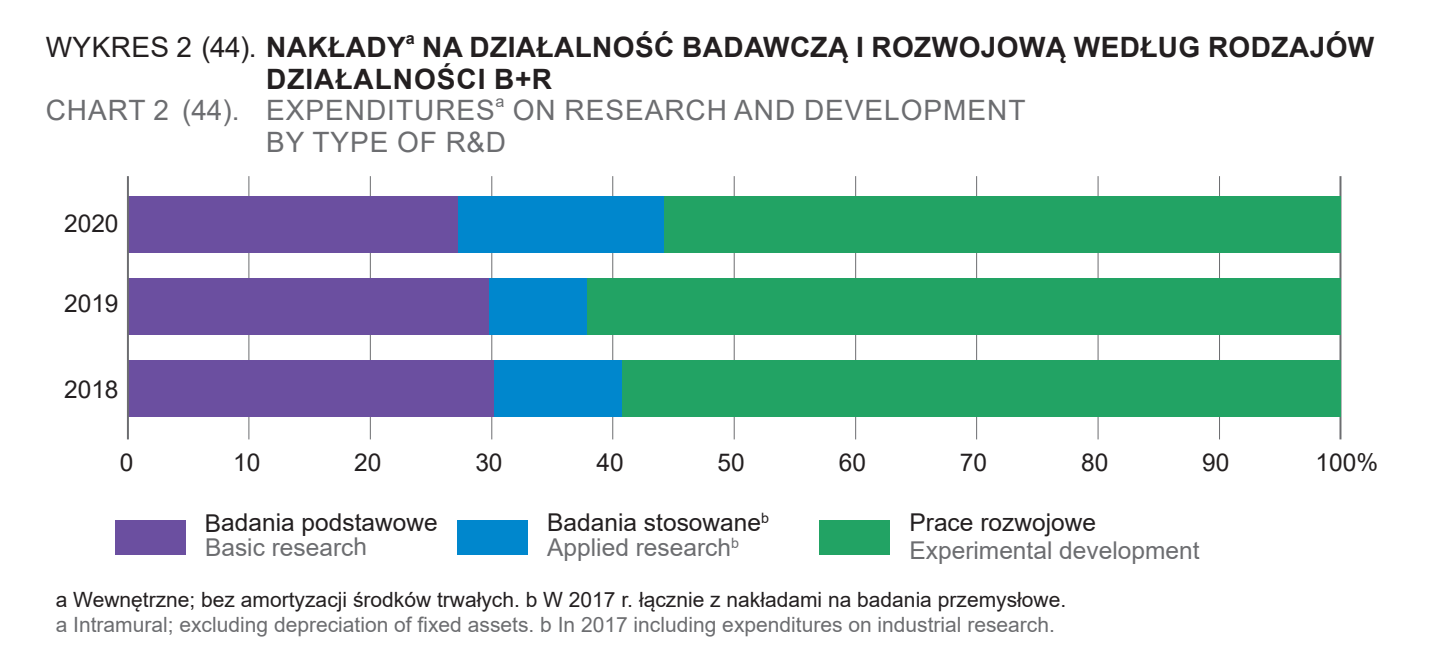
<style>
.page{position:relative;width:1433px;height:657px;background:#fff}
.page>*{position:absolute;margin:0;border:0;box-sizing:border-box;transform-origin:0 0}
.t1{font:700 28px "Arial";letter-spacing:.015em;color:#231f20}
.t2{font:28px "Arial";letter-spacing:.035em;color:#6c6d70}
.t3{font:28px "Arial";letter-spacing:.015em;color:#231f20}
.t4{font:24.5px/24.5px "Arial";color:#231f20}
.t5{font:24.5px "Arial";color:#6c6d70}
.t6{font:21px "Arial";color:#6c6d70}
.t7{font:21px "Arial";color:#231f20}
.t8{font:700 16.1px "Arial";color:#231f20}
.t9{font:16.1px "Arial";color:#6c6d70}
.s1{font-weight:700}
.s2{color:#6c6d70}
</style>
<div class="page">
<div style="left:457px;top:519px;width:70px;height:35px;background:#0087cd"></div>
<div style="left:820px;top:519px;width:70px;height:35px;background:#22a364"></div>
<div style="left:115px;top:519px;width:70px;height:35px;background:#6b4fa0"></div>
<hr style="left:248px;top:176px;width:1px;height:263px;background:#6c6d70">
<hr style="left:370px;top:176px;width:1px;height:263px;background:#6c6d70">
<hr style="left:491px;top:176px;width:1px;height:263px;background:#6c6d70">
<hr style="left:612px;top:176px;width:1px;height:263px;background:#6c6d70">
<hr style="left:734px;top:176px;width:1px;height:263px;background:#6c6d70">
<hr style="left:855px;top:176px;width:1px;height:263px;background:#6c6d70">
<hr style="left:976px;top:176px;width:1px;height:263px;background:#6c6d70">
<hr style="left:1097px;top:176px;width:2px;height:263px;background:#6c6d70">
<hr style="left:1219px;top:176px;width:1px;height:263px;background:#6c6d70">
<hr style="left:1339px;top:176px;width:2px;height:263px;background:#6c6d70">
<div style="left:128px;top:360px;width:366px;height:56px;background:#6b4fa0"></div>
<div style="left:494px;top:360px;width:128px;height:56px;background:#0087cd"></div>
<div style="left:622px;top:360px;width:718px;height:56px;background:#22a364"></div>
<div style="left:128px;top:278px;width:361px;height:56px;background:#6b4fa0"></div>
<div style="left:489px;top:278px;width:98px;height:56px;background:#0087cd"></div>
<div style="left:587px;top:278px;width:753px;height:56px;background:#22a364"></div>
<div style="left:128px;top:196px;width:331px;height:57px;background:#6b4fa0"></div>
<div style="left:459px;top:196px;width:205px;height:57px;background:#0087cd"></div>
<div style="left:664px;top:196px;width:676px;height:57px;background:#22a364"></div>
<hr style="left:127px;top:176px;width:2px;height:263px;background:#6c6d70">
<p class="t3" style="left:46px;top:28px;width:358px">WYKRES 2 (44). <span class="s1">NAKŁADY</span></p>
<p class="t8" style="left:406px;top:27px;width:11px">A</p>
<p class="t1" style="left:422px;top:27px;width:191px">NA DZIAŁALNOŚĆ</p>
<p class="t1" style="left:682px;top:27px;width:128px">BADAWCZĄ</p>
<p class="t1" style="left:856px;top:27px;width:36px">I ROZ</p>
<p class="t1" style="left:932px;top:27px;width:48px">WOJO</p>
<p class="t1" style="left:1019px;top:27px;width:142px">WĄ WEDŁUG</p>
<p class="t1" style="left:1208px;top:27px;width:168px">RO DZAJ ÓW</p>
<p class="t1" style="left:266px;top:59px;width:146px">DZIAŁALNOŚCI</p>
<p class="t1" style="left:494px;top:59px;width:59px">B+R</p>
<p class="t2" style="left:46px;top:91px;width:261px">CHART 2 (44). Expenditures</p>
<p class="t9" style="left:495px;top:91px;width:11px">a</p>
<p class="t2" style="left:513px;top:91px;width:73px">on research</p>
<p class="t2" style="left:734px;top:91px;width:21px">and</p>
<p class="t2" style="left:804px;top:91px;width:21px">development</p>
<p class="t2" style="left:266px;top:122px;width:66px">by type</p>
<p class="t2" style="left:397px;top:122px;width:110px">of R&amp;D</p>
<p class="t4" style="left:64px;top:211px;width:56px">2020</p>
<p class="t4" style="left:64px;top:291px;width:56px">2019</p>
<p class="t4" style="left:64px;top:376px;width:56px">2018</p>
<p class="t4" style="left:120px;top:449px;width:15px">0</p>
<p class="t4" style="left:233px;top:449px;width:29px">10</p>
<p class="t4" style="left:354px;top:449px;width:29px">20</p>
<p class="t4" style="left:475px;top:449px;width:29px">30</p>
<p class="t4" style="left:596px;top:449px;width:29px">40</p>
<p class="t4" style="left:718px;top:449px;width:29px">50</p>
<p class="t4" style="left:839px;top:449px;width:29px">60</p>
<p class="t4" style="left:960px;top:449px;width:29px">70</p>
<p class="t4" style="left:1081px;top:449px;width:29px">80</p>
<p class="t4" style="left:1202px;top:449px;width:29px">90</p>
<p class="t4" style="left:1315px;top:449px;width:64px">100%</p>
<p class="t4" style="left:205px;top:509px;width:234px">Badania podstawowe</p>
<p class="t5" style="left:205px;top:529px;width:164px">Basic research</p>
<p class="t4" style="left:547px;top:509px;width:223px">Badania stosowane<sup>b<br></sup><span class="s2">Applied research</span><sup>b</sup></p>
<p class="t4" style="left:909px;top:509px;width:188px">Prace rozwojowe</p>
<p class="t5" style="left:909px;top:533px;width:292px">Experimental development</p>
<p class="t7" style="left:56px;top:585px;width:1012px">a Wewnętrzne; bez amortyzacji środków trwałych. b W 2017 r. łącznie z nakładami na badania przemysłowe.</p>
<p class="t6" style="left:56px;top:609px;width:1001px">a Intramural; excluding depreciation of fixed assets. b In 2017 including expenditures on industrial research.</p>
</div>
